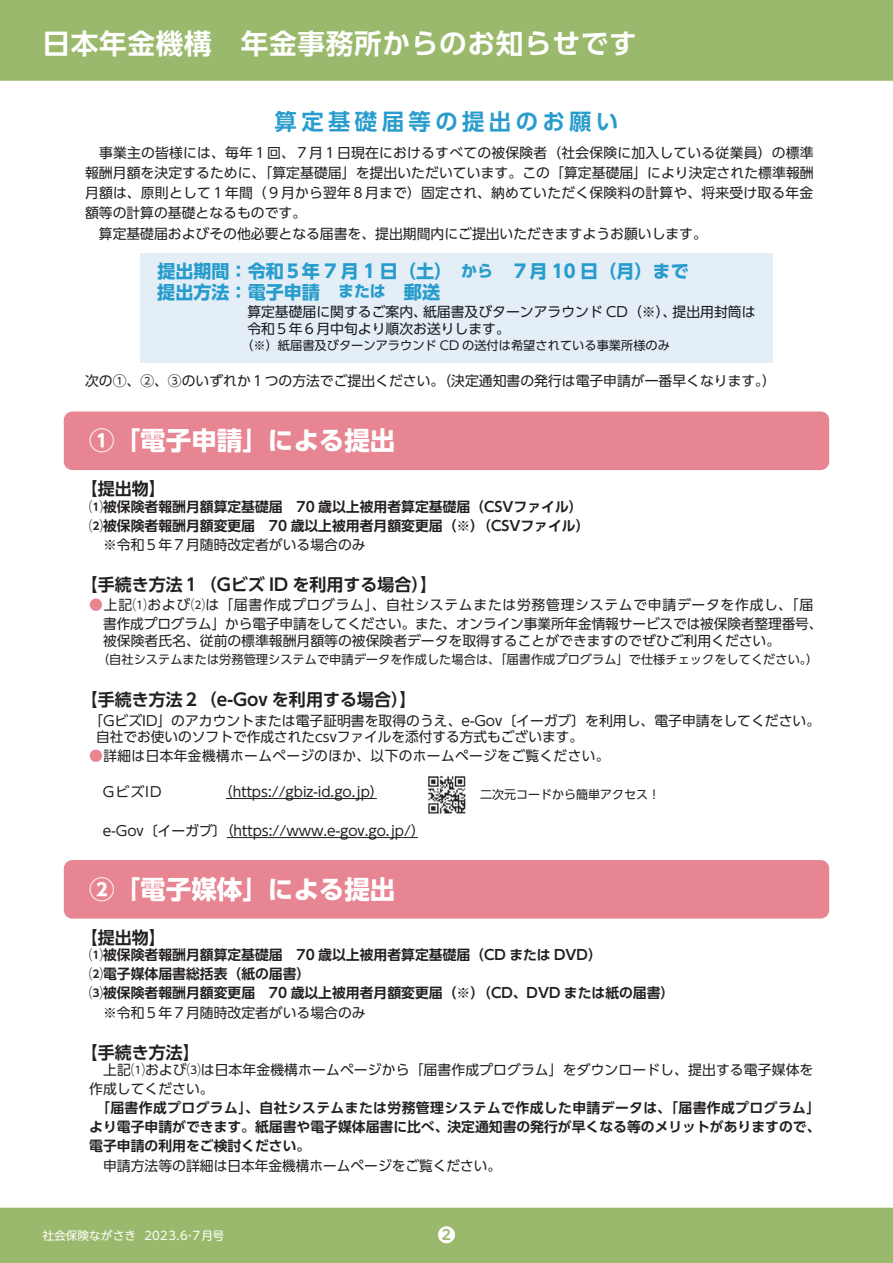
<style>
.page{position:relative;width:893px;height:1263px;background:#fff}
.page>*{position:absolute;margin:0;border:0;box-sizing:border-box;transform-origin:0 0}
.t1{font:700 27.6px "UD Shin Go Pro De";letter-spacing:.025em;color:#fff}
.t2{font:700 25.5px "UD Shin Go Pro";color:#fff}
.t3{font:700 22.35px "UD Shin Go Pro De";letter-spacing:.2em;color:#289ccc}
.t4{font:700 18px/20.2px "UD Shin Go Pro";color:#289ccc}
.t5{font:700 16.95px "UD Shin Go Pro De";color:#231f20}
.t6{font:13.8px/19px "UD Shin Go Pro";color:#231f20}
.t7{font:700 13.8px/19.2px "UD Shin Go Pro De";color:#231f20}
.t8{font:13.8px/17px "UD Shin Go Pro";color:#1b1a1f}
.t9{font:13.8px "UD Shin Go Pro";letter-spacing:.03em;color:#231f20}
.t10{font:700 13.8px "UD Shin M Go Pro De";color:#9bb96d}
.t11{font:12.15px "UD Shin Go Pro";color:#231f20}
.t12{font:12.15px "UD Shin Go Pro";color:#1b1a1f}
.t13{font:12px "UD Shin Go Pro";color:#231f20}
.t14{font:11.7px "UD Shin M Go Pro";color:#fff}
.s1{font-size:15.9px}
.s2{color:#e78692}
</style>
<div class="page">
<div style="left:0;top:0;width:893px;height:81px;background:#9bb96d"></div>
<div style="left:0;top:1208px;width:893px;height:55px;background:#9bb96d"></div>
<div style="left:438px;top:1226px;width:17px;height:17px;background:#fff;border-radius:50%"></div>
<hr style="left:226px;top:798px;width:151px;height:1px;background:#231f20">
<hr style="left:227px;top:837px;width:191px;height:1px;background:#231f20">
<div style="left:140px;top:253px;width:632px;height:109px;background:#e3eef7"></div>
<div style="left:64px;top:411px;width:765px;height:59px;background:#e78692;border-radius:9px"></div>
<div style="left:64px;top:860px;width:765px;height:58px;background:#e78692;border-radius:9px"></div>
<img style="left:428px;top:776px;width:38px;height:38px">
<h1 class="t1" style="left:42px;top:21px;width:596px">日本年金機構　年金事務所からのお知らせです</h1>
<h3 class="t3" style="left:275px;top:104px;width:345px">算定基礎届等の提出のお願い</h3>
<p class="t6" style="left:99px;top:143px;width:716px">事業主の皆様には、毎年１回、７月１日現在におけるすべての被保険者（社会保険に加入している従業員）の標準</p>
<p class="t6" style="left:85px;top:163px;width:730px">報酬月額を決定するために、「算定基礎届」を提出いただいています。この「算定基礎届」により決定された標準報酬</p>
<p class="t6" style="left:85px;top:183px;width:730px">月額は、原則として１年間（９月から翌年８月まで）固定され、納めていただく保険料の計算や、将来受け取る年金</p>
<p class="t6" style="left:85px;top:203px;width:223px">額等の計算の基礎となるものです。</p>
<p class="t6" style="left:99px;top:223px;width:610px">算定基礎届およびその他必要となる届書を、提出期間内にご提出いただきますようお願いします。</p>
<h3 class="t4" style="left:157px;top:261px;width:533px">提出期間：令和５年 7 月 1 日（土）<span class="s1">から</span>　７月 10 日（月）まで提出方法：電子申請　<span class="s1">または</span>　郵送</h3>
<p class="t8" style="left:247px;top:303px;width:510px">算定基礎届に関するご案内、紙届書及びターンアラウンド CD（※）、提出用封筒は令和５年６月中旬より順次お送りします。</p>
<p class="t12" style="left:241px;top:335px;width:430px">（※）紙届書及びターンアラウンド CD の送付は希望されている事業所様のみ</p>
<p class="t6" style="left:85px;top:371px;width:692px">次の①、②、③のいずれか１つの方法でご提出ください。（決定通知書の発行は電子申請が一番早くなります。）</p>
<h2 class="t2" style="left:64px;top:420px;width:333px">　①「電子申請」による提出</h2>
<p class="t5" style="left:81px;top:475px;width:87px">【提出物】</p>
<p class="t7" style="left:89px;top:496px;width:502px">⑴被保険者報酬月額算定基礎届　70 歳以上被用者算定基礎届（CSVファイル）<br>⑵被保険者報酬月額変更届　70 歳以上被用者月額変更届（※）（CSVファイル）</p>
<p class="t6" style="left:89px;top:535px;width:278px">　※令和５年７月随時改定者がいる場合のみ</p>
<p class="t5" style="left:81px;top:571px;width:358px">【手続き方法１（Gビズ ID を利用する場合）】</p>
<p class="t6" style="left:103px;top:595px;width:721px;text-indent:-14px"><span class="s2">●</span>上記⑴および⑵は「届書作成プログラム」、自社システムまたは労務管理システムで申請データを作成し、「届書作成プログラム」から電子申請をしてください。また、オンライン事業所年金情報サービスでは被保険者整理番号、</p>
<p class="t6" style="left:89px;top:631px;width:692px">　被保険者氏名、従前の標準報酬月額等の被保険者データを取得することができますのでぜひご利用ください。</p>
<p class="t11" style="left:97px;top:649px;width:723px">（自社システムまたは労務管理システムで申請データを作成した場合は、「届書作成プログラム」で仕様チェックをしてください｡）</p>
<p class="t5" style="left:81px;top:686px;width:337px">【手続き方法２（e-Gov を利用する場合）】</p>
<p class="t6" style="left:96px;top:711px;width:725px;line-height:16.6px">｢GビズID」のアカウントまたは電子証明書を取得のうえ、e-Gov〔イーガブ〕を利用し、電子申請をしてください。自社でお使いのソフトで作成されたcsvファイルを添付する方式もございます。</p>
<p class="t9" style="left:89px;top:745px;width:522px"><span class="s2">●</span>詳細は日本年金機構ホームページのほか、以下のホームページをご覧ください。</p>
<p class="t6" style="left:103px;top:782px;width:60px">GビズID</p>
<p class="t6" style="left:226px;top:782px;width:152px">(https://gbiz-id.go.jp)</p>
<p class="t13" style="left:480px;top:784px;width:181px">二次元コードから簡単アクセス！</p>
<p class="t6" style="left:103px;top:821px;width:316px">e-Gov〔イーガブ〕(https://www.e-gov.go.jp/)</p>
<h2 class="t2" style="left:64px;top:868px;width:333px">　②「電子媒体」による提出</h2>
<p class="t5" style="left:81px;top:923px;width:87px">【提出物】</p>
<p class="t7" style="left:89px;top:945px;width:587px">⑴被保険者報酬月額算定基礎届　70 歳以上被用者算定基礎届（CD または DVD）<br>⑵電子媒体届書総括表（紙の届書）<br>⑶被保険者報酬月額変更届　70 歳以上被用者月額変更届（※）（CD、DVD または紙の届書）</p>
<p class="t6" style="left:89px;top:1002px;width:278px">　※令和５年７月随時改定者がいる場合のみ</p>
<p class="t5" style="left:81px;top:1038px;width:121px">【手続き方法】</p>
<p class="t6" style="left:89px;top:1060px;width:725px">　上記⑴および⑶は日本年金機構ホームページから「届書作成プログラム」をダウンロードし、提出する電子媒体を作成してください。</p>
<p class="t7" style="left:89px;top:1098px;width:733px;text-align:justify;text-indent:7px">「届書作成プログラム」、自社システムまたは労務管理システムで作成した申請データは、「届書作成プログラム」より電子申請ができます。紙届書や電子媒体届書に比べ、決定通知書の発行が早くなる等のメリットがありますので、電子申請の利用をご検討ください。</p>
<p class="t6" style="left:89px;top:1155px;width:413px">　申請方法等の詳細は日本年金機構ホームページをご覧ください。</p>
<p class="t14" style="left:43px;top:1226px;width:183px">社会保険ながさき 202３.6･7月号</p>
<p class="t10" style="left:442px;top:1224px;width:11px">2</p>
</div>
